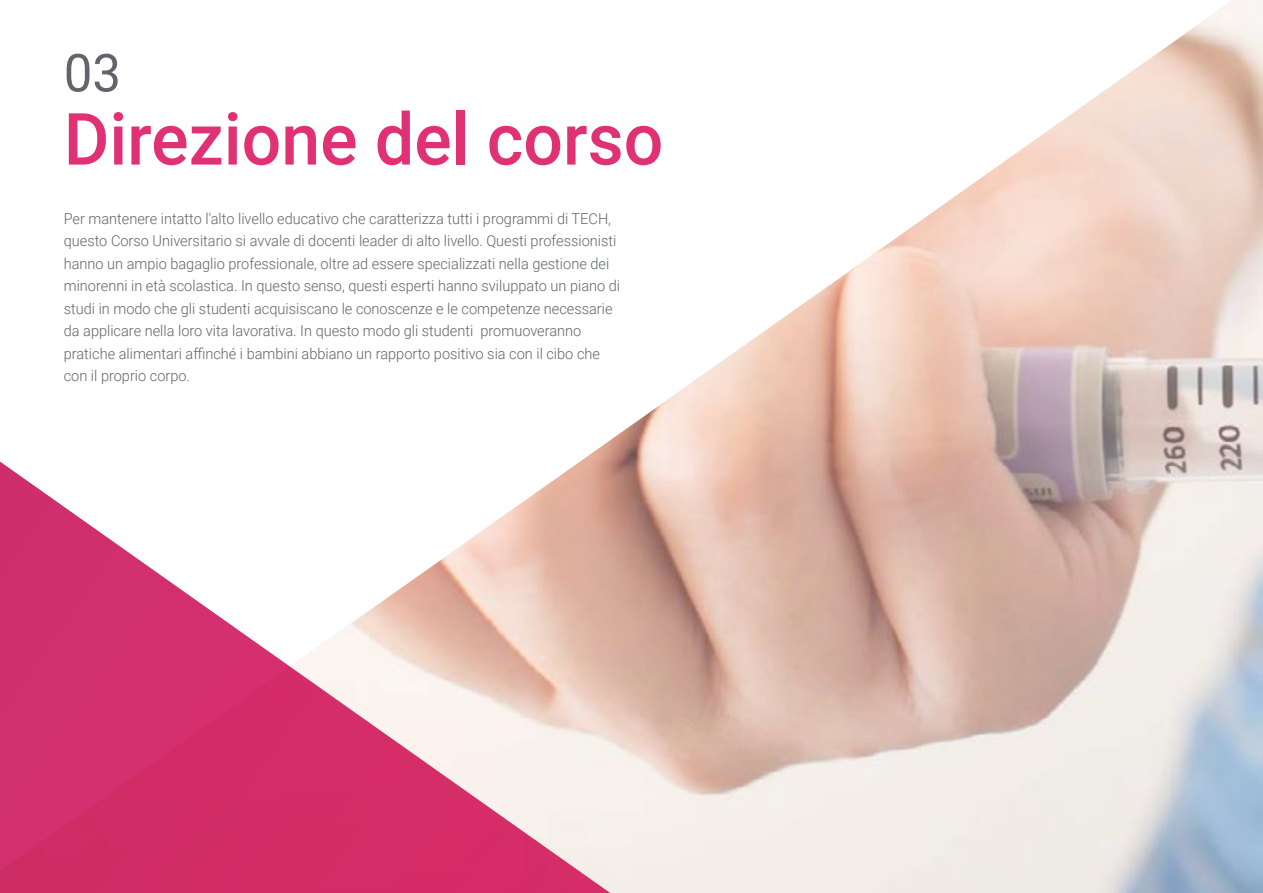
<style>
.page{position:relative;width:1263px;height:893px;background:#fff}
.page>*{position:absolute;margin:0;border:0;box-sizing:border-box;transform-origin:0 0}
.t1{font:500 72px "Roboto";color:#df3174}
.t2{font:52.5px "Roboto";color:#61646a}
.t3{font:300 15px/22.5px "Roboto";color:#61646a}
</style>
<div class="page">
<img style="left:602px;top:0;width:661px;height:893px">
<svg style="left:0;top:446px;width:640px;height:447px"></svg>
<h2 class="t2" style="left:64px;top:36px;width:59px">03</h2>
<h1 class="t1" style="left:64px;top:89px;width:601px">Direzione del corso</h1>
<p class="t3" style="left:64px;top:207px;width:558px">Per mantenere intatto l'alto livello educativo che caratterizza tutti i programmi di TECH, questo Corso Universitario si avvale di docenti leader di alto livello. Questi professionisti hanno un ampio bagaglio professionale, oltre ad essere specializzati nella gestione dei minorenni in età scolastica. In questo senso, questi esperti hanno sviluppato un piano di studi in modo che gli studenti acquisiscano le conoscenze e le competenze necessarie da applicare nella loro vita lavorativa. In questo modo gli studenti promuoveranno pratiche alimentari affinché i bambini abbiano un rapporto positivo sia con il cibo che con il proprio corpo.</p>
</div>
